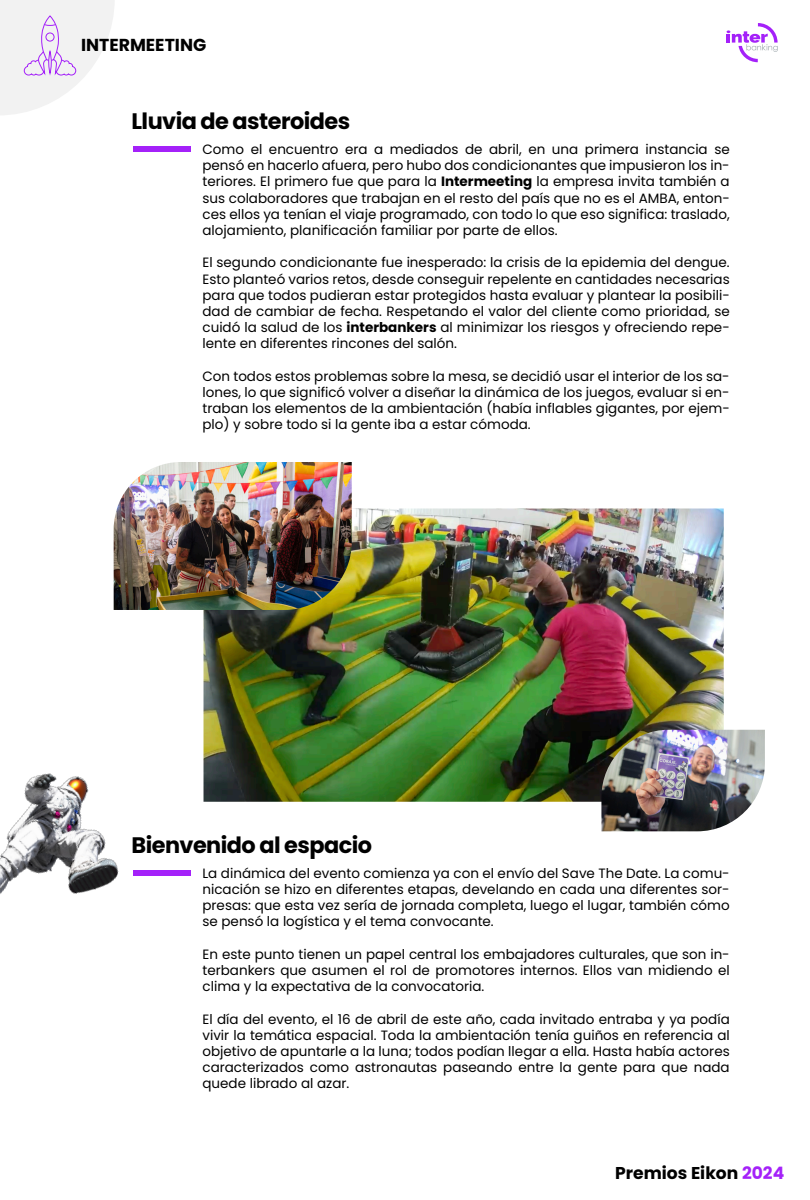
<style>
.page{position:relative;width:810px;height:1200px;background:#fff}
.page>*{position:absolute;margin:0;border:0;box-sizing:border-box;transform-origin:0 0}
.t1{font:700 22.42px "Poppins";letter-spacing:-.025em;color:#000}
.t2{font:700 17.33px "Poppins";color:#000}
.t3{font:700 17.1px "Poppins";color:#000}
.t4{font:13.5px/16.2px "Poppins";color:#000;text-align:justify}
.s1{font-weight:700}
.s2{color:#a421f9}
</style>
<div class="page">
<svg style="left:727px;top:23px;width:51px;height:39px"></svg>
<svg style="left:0;top:0;width:114px;height:115px"></svg>
<div style="left:46px;top:33px;width:8px;height:8px;border:1px solid #a421f9;border-radius:50%"></div>
<div style="left:134px;top:146px;width:57px;height:6px;background:#a421f9"></div>
<div style="left:134px;top:870px;width:57px;height:5px;background:#a421f9"></div>
<img style="left:204px;top:508px;width:520px;height:294px">
<img style="left:0;top:773px;width:148px;height:121px">
<img style="left:601px;top:730px;width:164px;height:101px">
<img style="left:114px;top:462px;width:238px;height:148px">
<p class="t2" style="left:81px;top:35px;width:127px">INTERMEETING</p>
<h1 class="t1" style="left:132px;top:108px;width:220px">Lluvia de asteroides</h1>
<p class="t4" style="left:203px;top:141px;width:529px">Como el encuentro era a mediados de abril, en una primera instancia se pensó en hacerlo afuera, pero hubo dos condicionantes que impusieron los in&shy;teriores. El primero fue que para la <span class="s1">Intermeeting</span> la empresa invita también a sus colaboradores que trabajan en el resto del país que no es el AMBA, enton&shy;ces ellos ya tenían el viaje programado, con todo lo que eso significa: traslado, alojamiento, planificación familiar por parte de ellos.</p>
<p class="t4" style="left:203px;top:255px;width:529px">El segundo condicionante fue inesperado: la crisis de la epidemia del dengue.<br>Esto planteó varios retos, desde conseguir repelente en cantidades necesarias para que todos pudieran estar protegidos hasta evaluar y plantear la posibili&shy;dad de cambiar de fecha. Respetando el valor del cliente como prioridad, se cuidó la salud de los <span class="s1">interbankers</span> al minimizar los riesgos y ofreciendo repe&shy;lente en diferentes rincones del salón.</p>
<p class="t4" style="left:203px;top:368px;width:529px">Con todos estos problemas sobre la mesa, se decidió usar el interior de los sa&shy;lones, lo que significó volver a diseñar la dinámica de los juegos, evaluar si en&shy;traban los elementos de la ambientación (había inflables gigantes, por ejem&shy;plo) y sobre todo si la gente iba a estar cómoda.</p>
<h1 class="t1" style="left:132px;top:832px;width:242px">Bienvenido al espacio</h1>
<p class="t4" style="left:202px;top:865px;width:529px">La dinámica del evento comienza ya con el envío del Save The Date. La comu&shy;nicación se hizo en diferentes etapas, develando en cada una diferentes sor&shy;presas: que esta vez sería de jornada completa, luego el lugar, también cómo se pensó la logística y el tema convocante.</p>
<p class="t4" style="left:202px;top:946px;width:529px">En este punto tienen un papel central los embajadores culturales, que son in&shy;terbankers que asumen el rol de promotores internos. Ellos van midiendo el clima y la expectativa de la convocatoria.</p>
<p class="t4" style="left:202px;top:1011px;width:529px">El día del evento, el 16 de abril de este año, cada invitado entraba y ya podía vivir la temática espacial. Toda la ambientación tenía guiños en referencia al objetivo de apuntarle a la luna; todos podían llegar a ella. Hasta había actores caracterizados como astronautas paseando entre la gente para que nada quede librado al azar.</p>
<p class="t3" style="left:615px;top:1163px;width:171px">Premios Eikon <span class="s2">2024</span></p>
</div>
